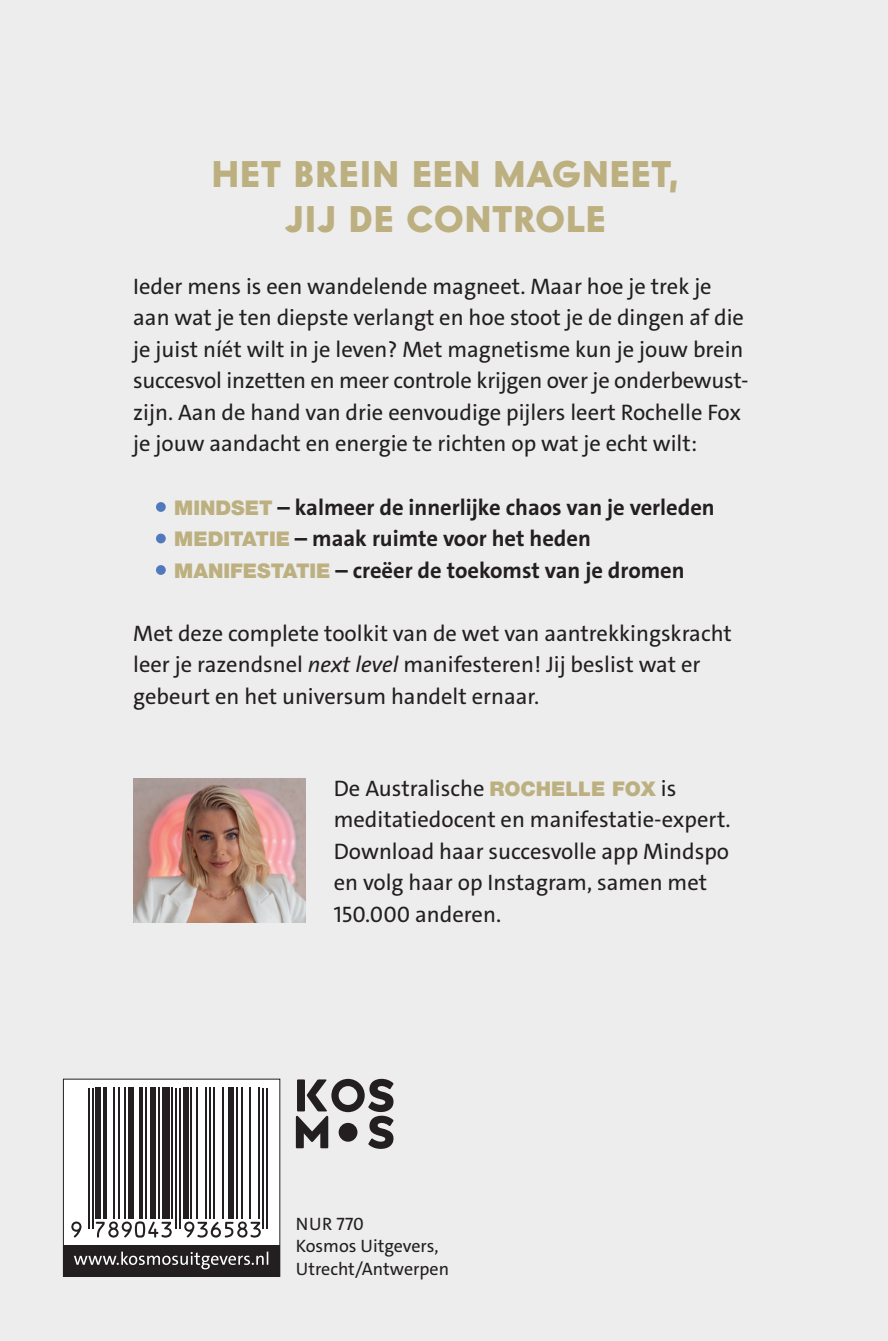
<style>
.page{position:relative;width:888px;height:1341px;background:#fff}
.page>*{position:absolute;margin:0;border:0;box-sizing:border-box;transform-origin:0 0}
.t1{font:900 36px/45px "Intervogue Alt";letter-spacing:.03em;color:#bdb080;text-align:center}
.t2{font:22.5px/31.5px "The Sans";color:#231f20}
.t3{font:700 22.5px "The Sans";color:#231f20}
.t4{font:18px/22.5px "The Sans";color:#231f20}
.s1{font-weight:400;font-size:40.5px;color:#fff}
.s2{font-family:"Helvetica Neue LT Std";font-weight:900;font-size:20.25px;color:#bdb080}
.s3{font-style:italic}
</style>
<div class="page">
<div style="left:0;top:0;width:887px;height:1340px;background:#ededed"></div>
<div style="left:63px;top:1079px;width:217px;height:197px;background:#fff"></div>
<div style="left:63px;top:1078px;width:217px;height:198px;border:1px solid #231f20"></div>
<div style="left:63px;top:1244px;width:217px;height:32px;background:#231f20"></div>
<svg style="left:74px;top:1251px;width:194px;height:18px"></svg>
<svg style="left:71px;top:1221px;width:10px;height:16px"></svg>
<hr style="left:88px;top:1087px;width:2px;height:141px;background:#231f20">
<hr style="left:92px;top:1087px;width:2px;height:141px;background:#231f20">
<div style="left:95px;top:1087px;width:6px;height:131px;background:#231f20"></div>
<hr style="left:103px;top:1087px;width:4px;height:131px;background:#231f20">
<hr style="left:113px;top:1087px;width:1px;height:131px;background:#231f20">
<hr style="left:118px;top:1087px;width:2px;height:131px;background:#231f20">
<hr style="left:124px;top:1087px;width:2px;height:131px;background:#231f20">
<div style="left:128px;top:1087px;width:5px;height:131px;background:#231f20"></div>
<hr style="left:139px;top:1087px;width:4px;height:131px;background:#231f20">
<hr style="left:145px;top:1087px;width:2px;height:131px;background:#231f20">
<div style="left:150px;top:1087px;width:6px;height:131px;background:#231f20"></div>
<hr style="left:158px;top:1087px;width:2px;height:131px;background:#231f20">
<svg style="left:96px;top:1221px;width:76px;height:16px"></svg>
<div style="left:162px;top:1087px;width:7px;height:131px;background:#231f20"></div>
<hr style="left:171px;top:1087px;width:2px;height:131px;background:#231f20">
<hr style="left:175px;top:1087px;width:2px;height:141px;background:#231f20">
<hr style="left:179px;top:1087px;width:2px;height:141px;background:#231f20">
<div style="left:183px;top:1087px;width:5px;height:131px;background:#231f20"></div>
<hr style="left:190px;top:1087px;width:2px;height:131px;background:#231f20">
<hr style="left:196px;top:1087px;width:2px;height:131px;background:#231f20">
<hr style="left:205px;top:1087px;width:2px;height:131px;background:#231f20">
<hr style="left:209px;top:1087px;width:2px;height:131px;background:#231f20">
<hr style="left:213px;top:1087px;width:2px;height:131px;background:#231f20">
<hr style="left:222px;top:1087px;width:2px;height:131px;background:#231f20">
<div style="left:228px;top:1087px;width:6px;height:131px;background:#231f20"></div>
<hr style="left:236px;top:1087px;width:1px;height:131px;background:#231f20">
<hr style="left:241px;top:1087px;width:2px;height:131px;background:#231f20">
<svg style="left:184px;top:1221px;width:77px;height:16px"></svg>
<hr style="left:249px;top:1087px;width:2px;height:131px;background:#231f20">
<hr style="left:258px;top:1087px;width:2px;height:131px;background:#231f20">
<hr style="left:262px;top:1087px;width:2px;height:141px;background:#231f20">
<hr style="left:266px;top:1087px;width:2px;height:141px;background:#231f20">
<svg style="left:296px;top:1078px;width:97px;height:70px"></svg>
<div style="left:338px;top:1122px;width:19px;height:19px;background:#231f20;border-radius:50%"></div>
<img style="left:133px;top:779px;width:172px;height:143px">
<h1 class="t1" style="left:212px;top:151px;width:468px">HET BREIN EEN MAGNEET,<br>JIJ DE CONTROLE</h1>
<p class="t2" style="left:133px;top:271px;width:617px">Ieder mens is een wandelende magneet. Maar hoe je trek je aan wat je ten diepste verlangt en hoe stoot je de dingen af die je juist níét wilt in je leven? Met magnetisme kun je jouw brein succesvol inzetten en meer controle krijgen over je onderbewust&shy;zijn. Aan de hand van drie eenvoudige pijlers leert Rochelle Fox je jouw aandacht en energie te richten op wat je echt wilt:</p>
<p class="t3" style="left:152px;top:492px;width:564px"><span class="s1">•</span> <span class="s2">MINDSET</span> – kalmeer de innerlijke chaos van je verleden</p>
<p class="t3" style="left:152px;top:524px;width:440px"><span class="s1">•</span> <span class="s2">MEDITATIE</span> – maak ruimte voor het heden</p>
<p class="t3" style="left:152px;top:555px;width:534px"><span class="s1">•</span> <span class="s2">MANIFESTATIE</span> – creëer de toekomst van je dromen</p>
<p class="t2" style="left:133px;top:617px;width:600px">Met deze complete toolkit van de wet van aantrekkingskracht leer je razendsnel <span class="s3">next level</span> manifesteren! Jij beslist wat er gebeurt en het universum handelt ernaar.</p>
<p class="t2" style="left:334px;top:772px;width:398px">De Australische <span class="s2">ROCHELLE FOX</span> is meditatiedocent en manifestatie-expert.<br>Download haar succesvolle app Mindspo en volg haar op Instagram, samen met 150.000 anderen.</p>
<p class="t4" style="left:296px;top:1212px;width:155px">NUR 770<br>Kosmos Uitgevers,<br>Utrecht/Antwerpen</p>
</div>
